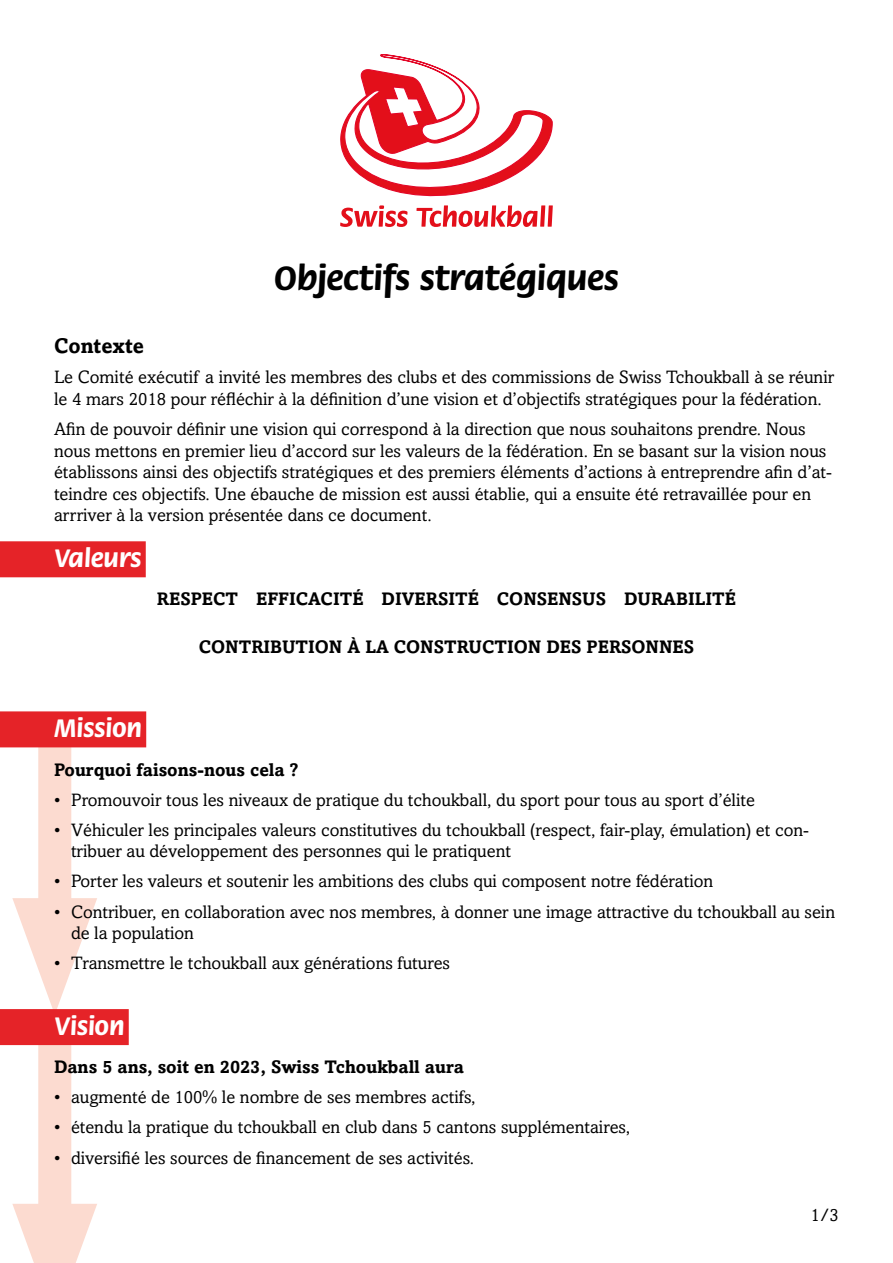
<style>
.page{position:relative;width:893px;height:1263px;background:#fff}
.page>*{position:absolute;margin:0;border:0;box-sizing:border-box;transform-origin:0 0}
.t1{font:700 36px "Flora Std";color:#000}
.Paragraph_Title{font:700 27px "Flora Std";color:#fff}
.t2{font:700 21px "Amasis MT Std";color:#000}
.t3{font:18px/21.6px "Amasis MT Std";color:#000}
.t4{font:700 18px "Amasis MT Std";color:#000}
</style>
<div class="page">
<div style="left:38px;top:1044px;width:33px;height:198px;background:#fcdbd0"></div>
<svg style="left:12px;top:1204px;width:85px;height:59px"></svg>
<div style="left:38px;top:737px;width:33px;height:199px;background:#fcdbd0"></div>
<svg style="left:12px;top:898px;width:85px;height:111px"></svg>
<svg style="left:340px;top:54px;width:213px;height:143px"></svg>
<svg style="left:340px;top:205px;width:67px;height:22px"></svg>
<svg style="left:416px;top:205px;width:137px;height:22px"></svg>
<div style="left:0;top:711px;width:146px;height:36px;background:#e52328"></div>
<div style="left:0;top:1009px;width:129px;height:36px;background:#e52328"></div>
<div style="left:0;top:541px;width:146px;height:36px;background:#e52328"></div>
<p class="t1" style="left:274px;top:259px;width:346px">Objectifs stratégiques</p>
<p class="t2" style="left:54px;top:333px;width:92px">Contexte</p>
<p class="t3" style="left:54px;top:366px;width:782px">Le Comité exécutif a invité les membres des clubs et des commissions de Swiss Tchoukball à se réunir le 4 mars 2018 pour réfléchir à la définition d’une vision et d’objectifs stratégiques pour la fédération.</p>
<p class="t3" style="left:54px;top:418px;width:779px">Afin de pouvoir définir une vision qui correspond à la direction que nous souhaitons prendre. Nous nous mettons en premier lieu d’accord sur les valeurs de la fédération. En se basant sur la vision nous établissons ainsi des objectifs stratégiques et des premiers éléments d’actions à entreprendre afin d’at&shy;teindre ces objectifs. Une ébauche de mission est aussi établie, qui a ensuite été retravaillée pour en arrriver à la version présentée dans ce document.</p>
<p class="Paragraph_Title" style="left:54px;top:543px;width:89px">Valeurs</p>
<p class="t4" style="left:157px;top:588px;width:581px">RESPECT EFFICACITÉ DIVERSITÉ CONSENSUS DURABILITÉ</p>
<p class="t4" style="left:199px;top:635px;width:497px">CONTRIBUTION À LA CONSTRUCTION DES PERSONNES</p>
<p class="Paragraph_Title" style="left:54px;top:713px;width:89px">Mission</p>
<p class="t4" style="left:54px;top:758px;width:246px">Pourquoi faisons-nous cela ?</p>
<p class="t3" style="left:54px;top:789px;width:703px">• Promouvoir tous les niveaux de pratique du tchoukball, du sport pour tous au sport d’élite</p>
<p class="t3" style="left:71px;top:819px;width:739px;text-indent:-17px">• Véhiculer les principales valeurs constitutives du tchoukball (respect, fair-play, émulation) et con&shy;tribuer au développement des personnes qui le pratiquent</p>
<p class="t3" style="left:54px;top:870px;width:661px">• Porter les valeurs et soutenir les ambitions des clubs qui composent notre fédération</p>
<p class="t3" style="left:71px;top:901px;width:766px;text-indent:-17px">• Contribuer, en collaboration avec nos membres, à donner une image attractive du tchoukball au sein de la population</p>
<p class="t3" style="left:54px;top:952px;width:398px">• Transmettre le tchoukball aux générations futures</p>
<p class="Paragraph_Title" style="left:54px;top:1011px;width:72px">Vision</p>
<p class="t4" style="left:54px;top:1056px;width:411px">Dans 5 ans, soit en 2023, Swiss Tchoukball aura</p>
<p class="t3" style="left:54px;top:1086px;width:423px">• augmenté de 100% le nombre de ses membres actifs,</p>
<p class="t3" style="left:54px;top:1116px;width:578px">• étendu la pratique du tchoukball en club dans 5 cantons supplémentaires,</p>
<p class="t3" style="left:54px;top:1146px;width:421px">• diversifié les sources de financement de ses activités.</p>
<p class="t3" style="left:810px;top:1204px;width:30px">1/3</p>
</div>
